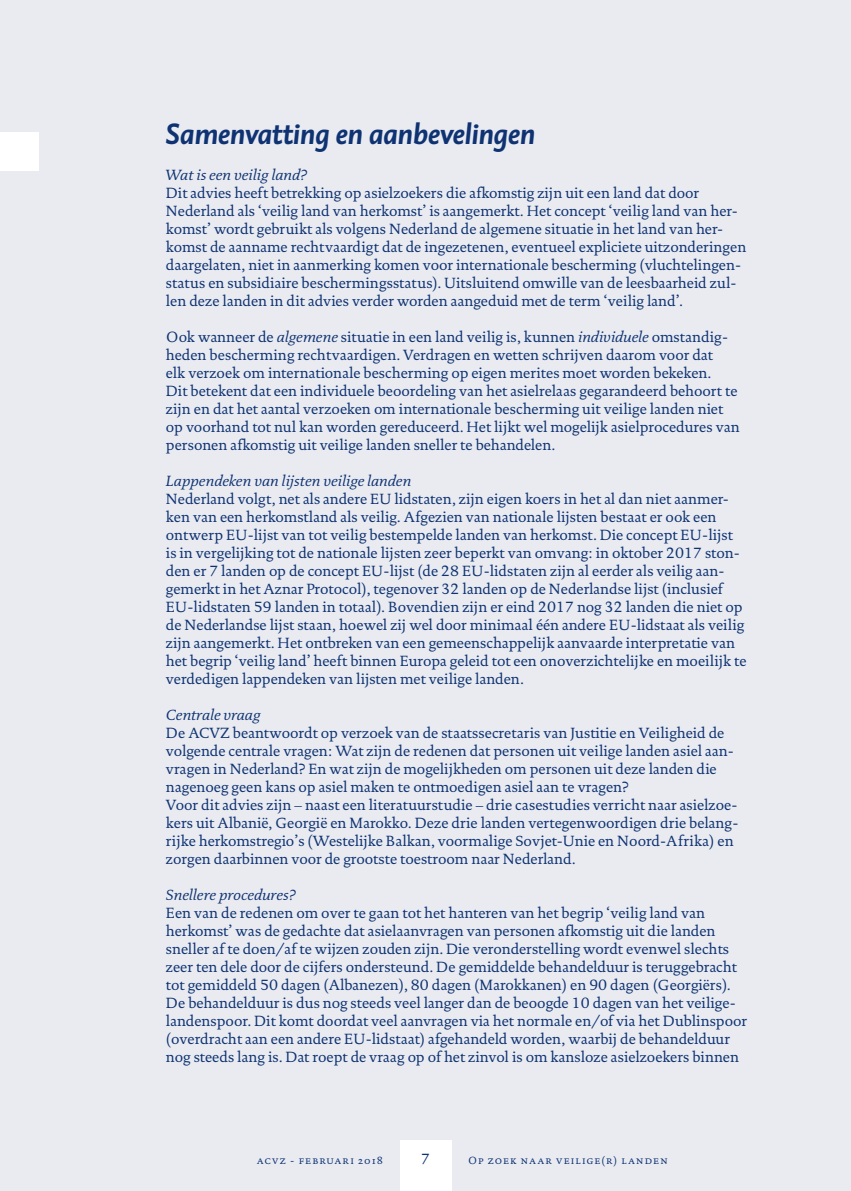
<style>
.page{position:relative;width:851px;height:1191px;background:#fff}
.page>*{position:absolute;margin:0;border:0;box-sizing:border-box;transform-origin:0 0}
._02_Kop_Hoofdstuk_ti{font:italic 700 30px "DTL Caspari ST";color:#0f3372}
.Body_tekst{font:15px/18px "DTL Documenta T";color:#0f3372}
.Body_tekst-2{font:italic 15px "DTL Documenta T";color:#0f3372}
.t1{font:10.5px "DTL Documenta T Caps";letter-spacing:.105em;color:#0f3372}
.s1{font-style:italic}
</style>
<div class="page">
<div style="left:0;top:0;width:850px;height:1191px;background:#e9ebf1"></div>
<div style="left:0;top:132px;width:38px;height:38px;background:#fff"></div>
<div style="left:400px;top:1140px;width:51px;height:51px;background:#fff"></div>
<p class="_02_Kop_Hoofdstuk_ti" style="left:166px;top:115px;width:371px">Samenvatting en aanbevelingen</p>
<p class="Body_tekst-2" style="left:166px;top:166px;width:143px">Wat is een veilig land?</p>
<p class="Body_tekst" style="left:166px;top:184px;width:581px">Dit advies heeft betrekking op asielzoekers die afkomstig zijn uit een land dat door Nederland als ‘veilig land van herkomst’ is aangemerkt. Het concept ‘veilig land van her&shy;komst’ wordt gebruikt als volgens Nederland de algemene situatie in het land van her&shy;komst de aanname rechtvaardigt dat de ingezetenen, eventueel expliciete uitzonderingen daargelaten, niet in aanmerking komen voor internationale bescherming (vluchtelingen&shy;status en subsidiaire beschermingsstatus). Uitsluitend omwille van de leesbaarheid zul&shy;len deze landen in dit advies verder worden aangeduid met de term ‘veilig land’.</p>
<p class="Body_tekst" style="left:166px;top:328px;width:575px">Ook wanneer de <span class="s1">algemene</span> situatie in een land veilig is, kunnen <span class="s1">individuele</span> omstandig&shy;heden bescherming rechtvaardigen. Verdragen en wetten schrijven daarom voor dat<br>elk verzoek om internationale bescherming op eigen merites moet worden bekeken.<br>Dit betekent dat een individuele beoordeling van het asielrelaas gegarandeerd behoort te zijn en dat het aantal verzoeken om internationale bescherming uit veilige landen niet op voorhand tot nul kan worden gereduceerd. Het lijkt wel mogelijk asielprocedures van personen afkomstig uit veilige landen sneller te behandelen.</p>
<p class="Body_tekst-2" style="left:166px;top:472px;width:247px">Lappendeken van lijsten veilige landen</p>
<p class="Body_tekst" style="left:166px;top:490px;width:582px">Nederland volgt, net als andere EU lidstaten, zijn eigen koers in het al dan niet aanmer&shy;ken van een herkomstland als veilig. Afgezien van nationale lijsten bestaat er ook een ontwerp EU-lijst van tot veilig bestempelde landen van herkomst. Die concept EU-lijst is in vergelijking tot de nationale lijsten zeer beperkt van omvang: in oktober 2017 ston&shy;den er 7 landen op de concept EU-lijst (de 28 EU-lidstaten zijn al eerder als veilig aan&shy;gemerkt in het Aznar Protocol), tegenover 32 landen op de Nederlandse lijst (inclusief EU-lidstaten 59 landen in totaal). Bovendien zijn er eind 2017 nog 32 landen die niet op de Nederlandse lijst staan, hoewel zij wel door minimaal één andere EU-lidstaat als veilig zijn aangemerkt. Het ontbreken van een gemeenschappelijk aanvaarde interpretatie van het begrip ‘veilig land’ heeft binnen Europa geleid tot een onoverzichtelijke en moeilijk te verdedigen lappendeken van lijsten met veilige landen.</p>
<p class="Body_tekst-2" style="left:166px;top:706px;width:96px">Centrale vraag</p>
<p class="Body_tekst" style="left:166px;top:724px;width:574px">De ACVZ beantwoordt op verzoek van de staatssecretaris van Justitie en Veiligheid de volgende centrale vragen: Wat zijn de redenen dat personen uit veilige landen asiel aan&shy;vragen in Nederland? En wat zijn de mogelijkheden om personen uit deze landen die nagenoeg geen kans op asiel maken te ontmoedigen asiel aan te vragen?<br>Voor dit advies zijn – naast een literatuurstudie – drie casestudies verricht naar asielzoe&shy;kers uit Albanië, Georgië en Marokko. Deze drie landen vertegenwoordigen drie belang&shy;rijke herkomstregio’s (Westelijke Balkan, voormalige Sovjet-Unie en Noord-Afrika) en zorgen daarbinnen voor de grootste toestroom naar Nederland.</p>
<p class="Body_tekst-2" style="left:166px;top:886px;width:131px">Snellere procedures?</p>
<p class="Body_tekst" style="left:166px;top:904px;width:582px">Een van de redenen om over te gaan tot het hanteren van het begrip ‘veilig land van herkomst’ was de gedachte dat asielaanvragen van personen afkomstig uit die landen sneller af te doen/af te wijzen zouden zijn. Die veronderstelling wordt evenwel slechts zeer ten dele door de cijfers ondersteund. De gemiddelde behandelduur is teruggebracht tot gemiddeld 50 dagen (Albanezen), 80 dagen (Marokkanen) en 90 dagen (Georgiërs).<br>De behandelduur is dus nog steeds veel langer dan de beoogde 10 dagen van het veilige&shy;landenspoor. Dit komt doordat veel aanvragen via het normale en/of via het Dublinspoor (overdracht aan een andere EU-lidstaat) afgehandeld worden, waarbij de behandelduur nog steeds lang is. Dat roept de vraag op of het zinvol is om kansloze asielzoekers binnen</p>
<p class="t1" style="left:257px;top:1154px;width:127px">acvz - februari 2018</p>
<p class="Body_tekst" style="left:421px;top:1150px;width:10px">7</p>
<p class="t1" style="left:468px;top:1154px;width:201px">Op zoek naar veilige(r) landen</p>
</div>
